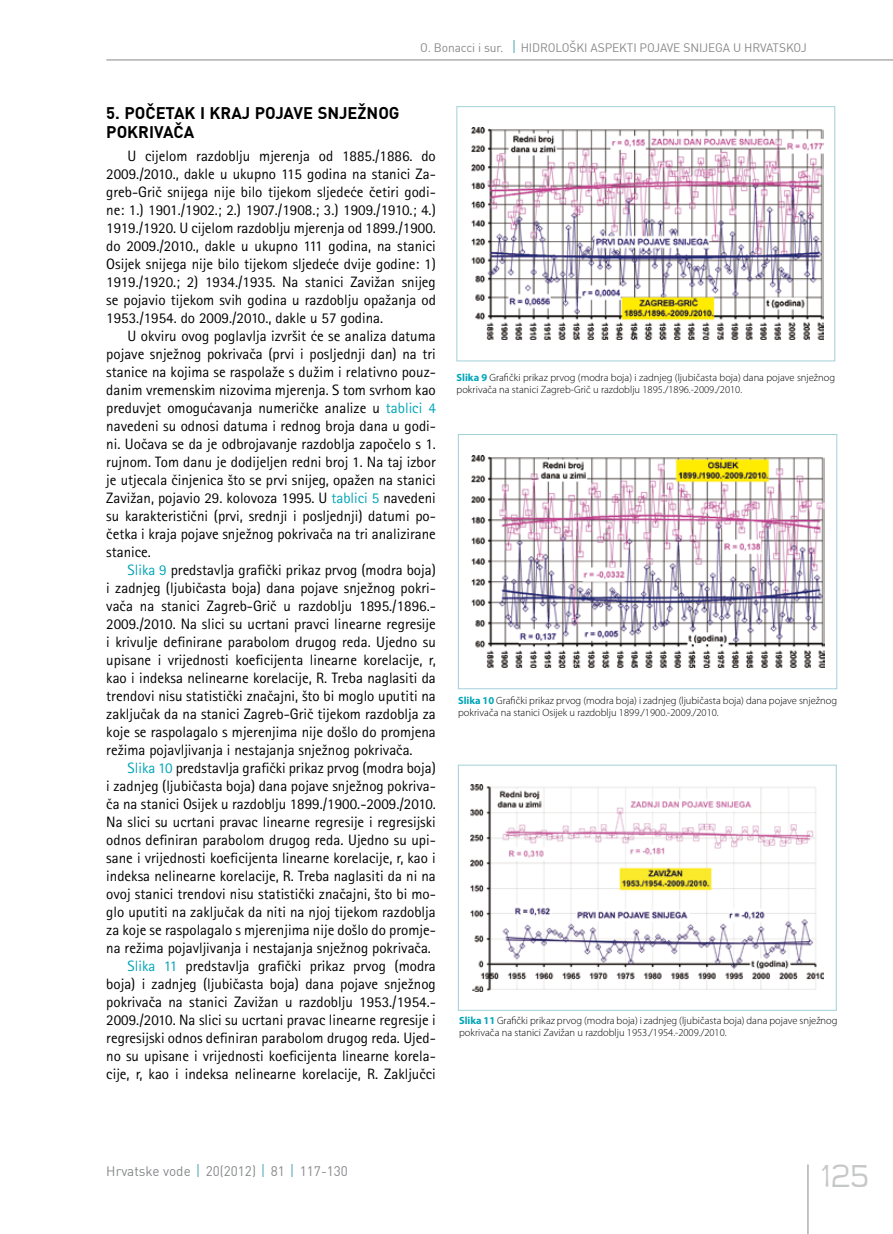
<style>
.page{position:relative;width:893px;height:1234px;background:#fff}
.page>*{position:absolute;margin:0;border:0;box-sizing:border-box;transform-origin:0 0}
.t1{font:300 36px "Teen";color:#c6c7c8}
.t2{font:700 16.5px/19.5px "DIN";color:#000}
.t3{font:15px/18px "Rotis Sans Serifklemy";color:#000;text-align:justify}
.t4{font:13.5px "DIN";color:#87888a}
.t5{font:12px "DIN";letter-spacing:-.01em;color:#87888a}
.t6{font:300 10.5px/12px "Myriad Pro";color:#000}
.s1{color:#00a5b7}
.s2{font-weight:700;color:#00a5b7}
</style>
<div class="page">
<hr style="left:808px;top:1164px;width:1px;height:69px;background:#87888a">
<svg style="left:198px;top:1164px;width:1px;height:12px"></svg>
<svg style="left:263px;top:1164px;width:1px;height:12px"></svg>
<svg style="left:292px;top:1164px;width:1px;height:12px"></svg>
<hr style="left:106px;top:60px;width:787px;height:1px;background:#87888a">
<svg style="left:513px;top:40px;width:1px;height:13px"></svg>
<img style="left:471px;top:128px;width:353px;height:211px">
<div style="left:457px;top:106px;width:378px;height:255px;border:1px solid #a2d1d9"></div>
<img style="left:471px;top:456px;width:353px;height:211px">
<div style="left:458px;top:434px;width:379px;height:255px;border:1px solid #a2d1d9"></div>
<img style="left:471px;top:784px;width:353px;height:206px">
<div style="left:458px;top:764px;width:378px;height:246px;border:1px solid #a2d1d9"></div>
<p class="t5" style="left:420px;top:39px;width:85px">O. BONACCI I SUR.</p>
<p class="t5" style="left:521px;top:39px;width:285px">H IDROLOŠKI AS PEKTI POJAVE SNIJ EGA U HRVATSKOJ</p>
<p class="t2" style="left:106px;top:102px;width:295px">5. POČETAK I KRAJ POJAVE SNJEŽNOG<br>POKRIVAČA</p>
<p class="t3" style="left:106px;top:146px;width:331px;text-indent:21px">U cijelom razdoblju mjerenja od 1885./1886. do 2009./2010., dakle u ukupno 115 godina na stanici Za&shy;greb-Grič snijega nije bilo tijekom sljedeće četiri godi&shy;ne: 1.) 1901./1902.; 2.) 1907./1908.; 3.) 1909./1910.; 4.)<br>1919./1920. U cijelom razdoblju mjerenja od 1899./1900. do 2009./2010., dakle u ukupno 111 godina, na stanici Osijek snijega nije bilo tijekom sljedeće dvije godine: 1)<br>1919./1920.; 2) 1934./1935. Na stanici Zavižan snijeg se pojavio tijekom svih godina u razdoblju opažanja od 1953./1954. do 2009./2010., dakle u 57 godina.</p>
<p class="t3" style="left:106px;top:326px;width:331px;text-indent:21px">U okviru ovog poglavlja izvršit će se analiza datuma pojave snježnog pokrivača (prvi i posljednji dan) na tri stanice na kojima se raspolaže s dužim i relativno pouz&shy;danim vremenskim nizovima mjerenja. S tom svrhom kao preduvjet omogućavanja numeričke analize u <span class="s1">tablici 4 </span>navedeni su odnosi datuma i rednog broja dana u godi&shy;ni. Uočava se da je odbrojavanje razdoblja započelo s 1. rujnom. Tom danu je dodijeljen redni broj 1. Na taj izbor je utjecala činjenica što se prvi snijeg, opažen na stanici Zavižan, pojavio 29. kolovoza 1995. U <span class="s1">tablici 5</span> navedeni su karakteristični (prvi, srednji i posljednji) datumi po&shy;četka i kraja pojave snježnog pokrivača na tri analizirane stanice.</p>
<p class="t3" style="left:106px;top:560px;width:331px;text-indent:21px"><span class="s1">Slika 9</span> predstavlja grafički prikaz prvog (modra boja) i zadnjeg (ljubičasta boja) dana pojave snježnog pokri&shy;vača na stanici Zagreb-Grič u razdoblju 1895./1896.- 2009./2010. Na slici su ucrtani pravci linearne regresije i krivulje definirane parabolom drugog reda. Ujedno su upisane i vrijednosti koeficijenta linearne korelacije, r, kao i indeksa nelinearne korelacije, R. Treba naglasiti da trendovi nisu statistički značajni, što bi moglo uputiti na zaključak da na stanici Zagreb-Grič tijekom razdoblja za koje se raspolagalo s mjerenjima nije došlo do promjena režima pojavljivanja i nestajanja snježnog pokrivača.</p>
<p class="t3" style="left:128px;top:758px;width:310px"><span class="s1">Slika 10</span> predstavlja grafički prikaz prvog (modra boja)</p>
<p class="t3" style="left:106px;top:776px;width:331px">i zadnjeg (ljubičasta boja) dana pojave snježnog pokriva-</p>
<p class="t3" style="left:106px;top:794px;width:331px">ča na stanici Osijek u razdoblju 1899./1900.-2009./2010.</p>
<p class="t3" style="left:106px;top:812px;width:331px">Na slici su ucrtani pravac linearne regresije i regresijski</p>
<p class="t3" style="left:106px;top:830px;width:331px">odnos definiran parabolom drugog reda. Ujedno su upi-</p>
<p class="t3" style="left:106px;top:848px;width:331px">sane i vrijednosti koeficijenta linearne korelacije, r, kao i</p>
<p class="t3" style="left:106px;top:866px;width:331px">indeksa nelinearne korelacije, R. Treba naglasiti da ni na</p>
<p class="t3" style="left:106px;top:884px;width:331px">ovoj stanici trendovi nisu statistički značajni, što bi mo-</p>
<p class="t3" style="left:106px;top:902px;width:331px">glo uputiti na zaključak da niti na njoj tijekom razdoblja</p>
<p class="t3" style="left:106px;top:920px;width:331px">za koje se raspolagalo s mjerenjima nije došlo do promje-</p>
<p class="t3" style="left:106px;top:938px;width:326px">na režima pojavljivanja i nestajanja snježnog pokrivača.</p>
<p class="t3" style="left:128px;top:956px;width:310px"><span class="s1">Slika 11</span> predstavlja grafički prikaz prvog (modra</p>
<p class="t3" style="left:106px;top:974px;width:331px">boja) i zadnjeg (ljubičasta boja) dana pojave snježnog</p>
<p class="t3" style="left:106px;top:992px;width:331px">pokrivača na stanici Zavižan u razdoblju 1953./1954.-</p>
<p class="t3" style="left:106px;top:1010px;width:331px">2009./2010. Na slici su ucrtani pravac linearne regresije i</p>
<p class="t3" style="left:106px;top:1028px;width:331px">regresijski odnos definiran parabolom drugog reda. Ujed-</p>
<p class="t3" style="left:106px;top:1046px;width:331px">no su upisane i vrijednosti koeficijenta linearne korela-</p>
<p class="t3" style="left:106px;top:1064px;width:331px">cije, r, kao i indeksa nelinearne korelacije, R. Zaključci</p>
<p class="t6" style="left:457px;top:371px;width:380px"><span class="s2">Slika 9</span> Grafički prikaz prvog (modra boja) i zadnjeg (ljubičasta boja) dana pojave snježnog pokrivača na stanici Zagreb-Grič u razdoblju 1895./1896.-2009./2010.</p>
<p class="t6" style="left:458px;top:694px;width:380px"><span class="s2">Slika 10</span> Grafički prikaz prvog (modra boja) i zadnjeg (ljubičasta boja) dana pojave snježnog pokrivača na stanici Osijek u razdoblju 1899./1900.-2009./2010.</p>
<p class="t6" style="left:459px;top:1014px;width:380px"><span class="s2">Slika 11</span> Grafički prikaz prvog (modra boja) i zadnjeg (ljubičasta boja) dana pojave snježnog pokrivača na stanici Zavižan u razdoblju 1953./1954.-2009./2010.</p>
<p class="t4" style="left:106px;top:1161px;width:243px">HRVATSKE VODE 20(2012) 81 117-130</p>
<h1 class="t1" style="left:821px;top:1156px;width:49px">125</h1>
</div>
